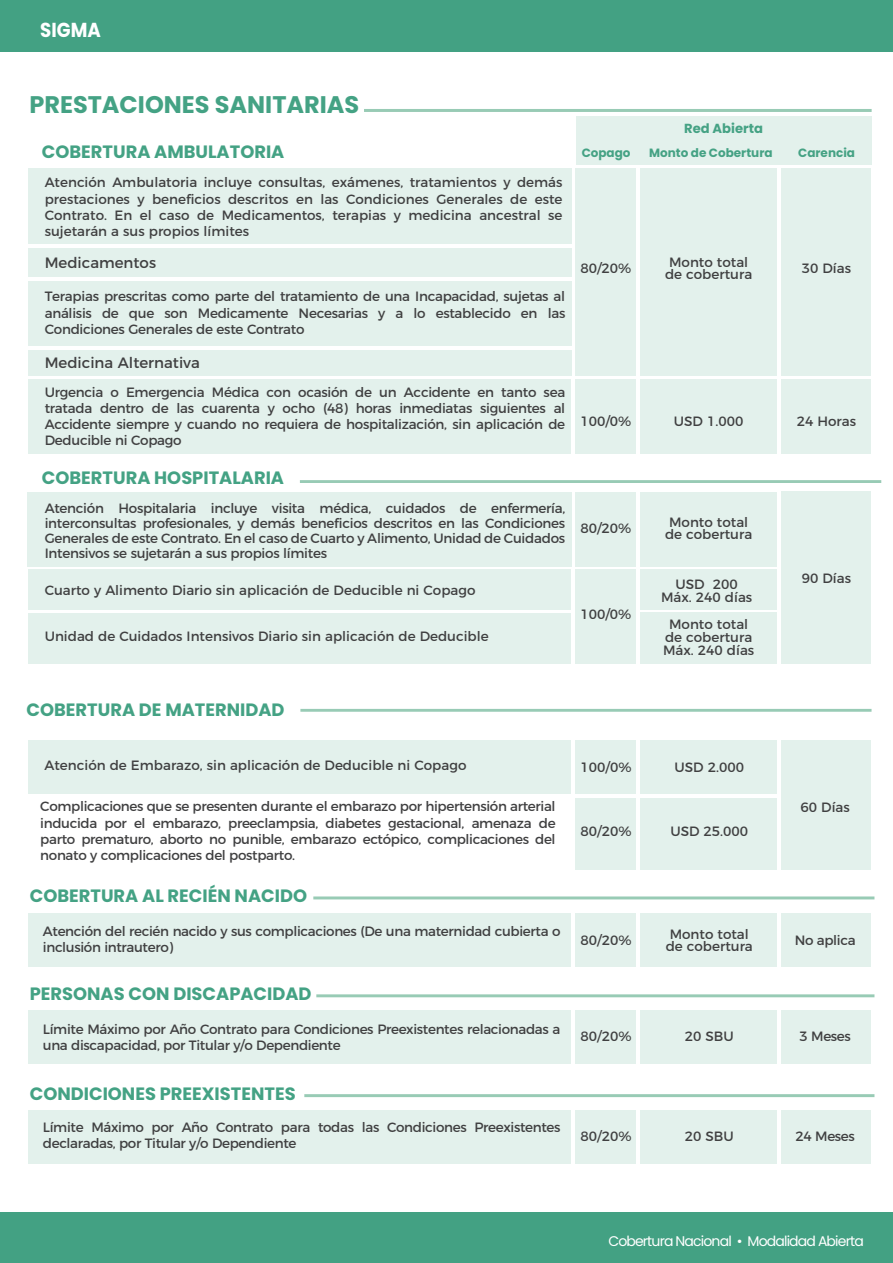
<style>
.page{position:relative;width:893px;height:1263px;background:#fff}
.page>*{position:absolute;margin:0;border:0;box-sizing:border-box;transform-origin:0 0}
.t1{font:700 24px "Poppins";color:#44a284}
.t2{font:700 20.25px "Poppins";color:#fff;scale:.9 1}
.t3{font:700 17.85px "Poppins";color:#44a284}
.t4{font:15px "Montserrat";color:#404041}
.t5{font:13.95px "Poppins";letter-spacing:-.06em;color:#fff}
.t6{font:13.5px/16.2px "Montserrat";letter-spacing:-.02em;color:#404041;text-align:justify}
.t7{font:13.5px/13.2px "Montserrat";color:#404041}
.t8{font:700 13.2px "Poppins";color:#45a284}
.t9{font:700 12px "Poppins";color:#45a284}
</style>
<div class="page">
<div style="left:576px;top:116px;width:295px;height:49px;background:#e3f1ec"></div>
<div style="left:576px;top:1011px;width:60px;height:53px;background:#e3f1ec"></div>
<div style="left:576px;top:913px;width:60px;height:53px;background:#e3f1ec"></div>
<div style="left:640px;top:913px;width:137px;height:53px;background:#e3f1ec"></div>
<div style="left:781px;top:740px;width:90px;height:130px;background:#e3f1ec"></div>
<div style="left:576px;top:740px;width:60px;height:53px;background:#e3f1ec"></div>
<div style="left:576px;top:798px;width:60px;height:71px;background:#e3f1ec"></div>
<div style="left:28px;top:740px;width:543px;height:53px;background:#e3f1ec"></div>
<div style="left:640px;top:740px;width:137px;height:53px;background:#e3f1ec"></div>
<div style="left:781px;top:913px;width:90px;height:53px;background:#e3f1ec"></div>
<div style="left:28px;top:913px;width:543px;height:53px;background:#e3f1ec"></div>
<div style="left:640px;top:798px;width:137px;height:71px;background:#e3f1ec"></div>
<div style="left:640px;top:1011px;width:137px;height:53px;background:#e3f1ec"></div>
<div style="left:781px;top:1011px;width:90px;height:53px;background:#e3f1ec"></div>
<div style="left:28px;top:1011px;width:543px;height:53px;background:#e3f1ec"></div>
<div style="left:576px;top:1111px;width:60px;height:53px;background:#e3f1ec"></div>
<div style="left:640px;top:1111px;width:137px;height:53px;background:#e3f1ec"></div>
<div style="left:781px;top:1111px;width:90px;height:53px;background:#e3f1ec"></div>
<div style="left:28px;top:1111px;width:543px;height:53px;background:#e3f1ec"></div>
<hr style="left:300px;top:709px;width:571px;height:3px;background:#7fbea3">
<hr style="left:313px;top:896px;width:561px;height:3px;background:#7fbea3">
<hr style="left:316px;top:994px;width:558px;height:3px;background:#7fbea3">
<hr style="left:304px;top:1094px;width:570px;height:3px;background:#7fbea3">
<div style="left:576px;top:168px;width:60px;height:207px;background:#e3f1ec"></div>
<div style="left:640px;top:168px;width:137px;height:207px;background:#e3f1ec"></div>
<div style="left:640px;top:492px;width:137px;height:75px;background:#e3f1ec"></div>
<div style="left:640px;top:569px;width:137px;height:41px;background:#e3f1ec"></div>
<div style="left:640px;top:613px;width:137px;height:51px;background:#e3f1ec"></div>
<div style="left:782px;top:168px;width:89px;height:207px;background:#e3f1ec"></div>
<div style="left:576px;top:379px;width:60px;height:75px;background:#e3f1ec"></div>
<div style="left:576px;top:569px;width:60px;height:95px;background:#e3f1ec"></div>
<div style="left:576px;top:492px;width:60px;height:75px;background:#e3f1ec"></div>
<div style="left:27px;top:492px;width:544px;height:75px;background:#e3f1ec"></div>
<div style="left:640px;top:379px;width:137px;height:75px;background:#e3f1ec"></div>
<div style="left:782px;top:379px;width:89px;height:75px;background:#e3f1ec"></div>
<div style="left:782px;top:492px;width:89px;height:172px;background:#e3f1ec"></div>
<div style="left:28px;top:169px;width:543px;height:75px;background:#e3f1ec"></div>
<div style="left:28px;top:350px;width:543px;height:25px;background:#e3f1ec"></div>
<div style="left:28px;top:248px;width:543px;height:29px;background:#e3f1ec"></div>
<div style="left:28px;top:281px;width:543px;height:65px;background:#e3f1ec"></div>
<hr style="left:364px;top:109px;width:508px;height:3px;background:#7fbea3">
<div style="left:28px;top:379px;width:543px;height:75px;background:#e3f1ec"></div>
<div style="left:28px;top:569px;width:543px;height:41px;background:#e3f1ec"></div>
<div style="left:28px;top:613px;width:543px;height:51px;background:#e3f1ec"></div>
<hr style="left:300px;top:480px;width:581px;height:3px;background:#7fbea3">
<div style="left:0;top:0;width:893px;height:51px;background:#43a183"></div>
<div style="left:0;top:1213px;width:893px;height:50px;background:#43a183"></div>
<h2 class="t2" style="left:40px;top:18px;width:69px">SIGMA</h2>
<h1 class="t1" style="left:29px;top:91px;width:331px">PRESTACIONES SANITARIAS</h1>
<h3 class="t3" style="left:42px;top:142px;width:244px">COBERTURA AMBULATORIA</h3>
<p class="t6" style="left:45px;top:173px;width:519px">Atención Ambulatoria incluye consultas, exámenes, tratamientos y demás prestaciones y beneficios descritos en las Condiciones Generales de este Contrato. En el caso de Medicamentos, terapias y medicina ancestral se sujetarán a sus propios límites</p>
<p class="t4" style="left:45px;top:251px;width:113px">Medicamentos</p>
<p class="t6" style="left:45px;top:287px;width:522px">Terapias prescritas como parte del tratamiento de una Incapacidad, sujetas al análisis de que son Medicamente Necesarias y a lo establecido en las Condiciones Generales de este Contrato</p>
<p class="t4" style="left:45px;top:351px;width:157px">Medicina Alternativa</p>
<p class="t6" style="left:45px;top:383px;width:522px">Urgencia o Emergencia Médica con ocasión de un Accidente en tanto sea tratada dentro de las cuarenta y ocho (48) horas inmediatas siguientes al Accidente siempre y cuando no requiera de hospitalización, sin aplicación de Deducible ni Copago</p>
<h3 class="t3" style="left:42px;top:467px;width:244px">COBERTURA HOSPITALARIA</h3>
<p class="t6" style="left:45px;top:499px;width:522px;line-height:15px">Atención Hospitalaria incluye visita médica, cuidados de enfermería, interconsultas profesionales, y demás beneficios descritos en las Condiciones Generales de este Contrato. En el caso de Cuarto y Alimento, Unidad de Cuidados Intensivos se sujetarán a sus propios límites</p>
<p class="t7" style="left:45px;top:582px;width:432px">Cuarto y Alimento Diario sin aplicación de Deducible ni Copago</p>
<p class="t7" style="left:45px;top:628px;width:445px">Unidad de Cuidados Intensivos Diario sin aplicación de Deducible</p>
<p class="t8" style="left:684px;top:121px;width:80px">Red Abierta</p>
<p class="t9" style="left:582px;top:146px;width:50px">Copago</p>
<p class="t9" style="left:649px;top:146px;width:125px">Monto de Cobertura</p>
<p class="t9" style="left:798px;top:146px;width:58px">Carencia</p>
<p class="t6" style="left:580px;top:259px;width:52px">80/20%</p>
<p class="t7" style="left:669px;top:255px;width:81px">Monto total</p>
<p class="t7" style="left:665px;top:267px;width:89px">de cobertura</p>
<p class="t6" style="left:802px;top:259px;width:51px">30 Días</p>
<p class="t6" style="left:580px;top:412px;width:52px">100/0%</p>
<p class="t6" style="left:674px;top:412px;width:71px">USD 1.000</p>
<p class="t6" style="left:797px;top:412px;width:61px">24 Horas</p>
<p class="t6" style="left:580px;top:519px;width:52px">80/20%</p>
<p class="t6" style="left:580px;top:605px;width:52px">100/0%</p>
<p class="t7" style="left:665px;top:515px;width:89px;line-height:12px">Monto total de cobertura</p>
<p class="t7" style="left:661px;top:576px;width:93px;text-align:center">USD 200<br>Máx. 240 días</p>
<p class="t7" style="left:663px;top:616px;width:93px;text-align:center">Monto total de cobertura<br>Máx. 240 días</p>
<p class="t6" style="left:802px;top:569px;width:51px">90 Días</p>
<h3 class="t3" style="left:27px;top:700px;width:259px">COBERTURA DE MATERNIDAD</h3>
<p class="t7" style="left:45px;top:758px;width:423px">Atención de Embarazo, sin aplicación de Deducible ni Copago</p>
<p class="t6" style="left:40px;top:797px;width:517px">Complicaciones que se presenten durante el embarazo por hipertensión arterial inducida por el embarazo, preeclampsia, diabetes gestacional, amenaza de parto prematuro, aborto no punible, embarazo ectópico, complicaciones del nonato y complicaciones del postparto.</p>
<h3 class="t3" style="left:30px;top:885px;width:279px">COBERTURA AL RECIÉN NACIDO</h3>
<p class="t6" style="left:43px;top:922px;width:519px">Atención del recién nacido y sus complicaciones (De una maternidad cubierta o inclusión intrautero)</p>
<h3 class="t3" style="left:30px;top:983px;width:283px">PERSONAS CON DISCAPACIDAD</h3>
<p class="t6" style="left:43px;top:1019px;width:519px">Límite Máximo por Año Contrato para Condiciones Preexistentes relacionadas a una discapacidad, por Titular y/o Dependiente</p>
<h3 class="t3" style="left:30px;top:1083px;width:267px">CONDICIONES PREEXISTENTES</h3>
<p class="t6" style="left:43px;top:1118px;width:519px">Límite Máximo por Año Contrato para todas las Condiciones Preexistentes declaradas, por Titular y/o Dependiente</p>
<p class="t6" style="left:581px;top:758px;width:52px">100/0%</p>
<p class="t6" style="left:674px;top:758px;width:71px">USD 2.000</p>
<p class="t6" style="left:581px;top:822px;width:52px">80/20%</p>
<p class="t6" style="left:670px;top:822px;width:79px">USD 25.000</p>
<p class="t6" style="left:581px;top:931px;width:52px">80/20%</p>
<p class="t7" style="left:666px;top:927px;width:89px;line-height:12px">Monto total de cobertura</p>
<p class="t6" style="left:800px;top:798px;width:51px">60 Días</p>
<p class="t6" style="left:795px;top:931px;width:62px">No aplica</p>
<p class="t6" style="left:581px;top:1027px;width:52px">80/20%</p>
<p class="t6" style="left:685px;top:1027px;width:50px">20 SBU</p>
<p class="t6" style="left:799px;top:1027px;width:53px">3 Meses</p>
<p class="t6" style="left:581px;top:1127px;width:52px">80/20%</p>
<p class="t6" style="left:685px;top:1127px;width:50px">20 SBU</p>
<p class="t6" style="left:795px;top:1127px;width:61px">24 Meses</p>
<p class="t5" style="left:608px;top:1233px;width:257px">Cobertura Nacional • Modalidad Abierta</p>
</div>
